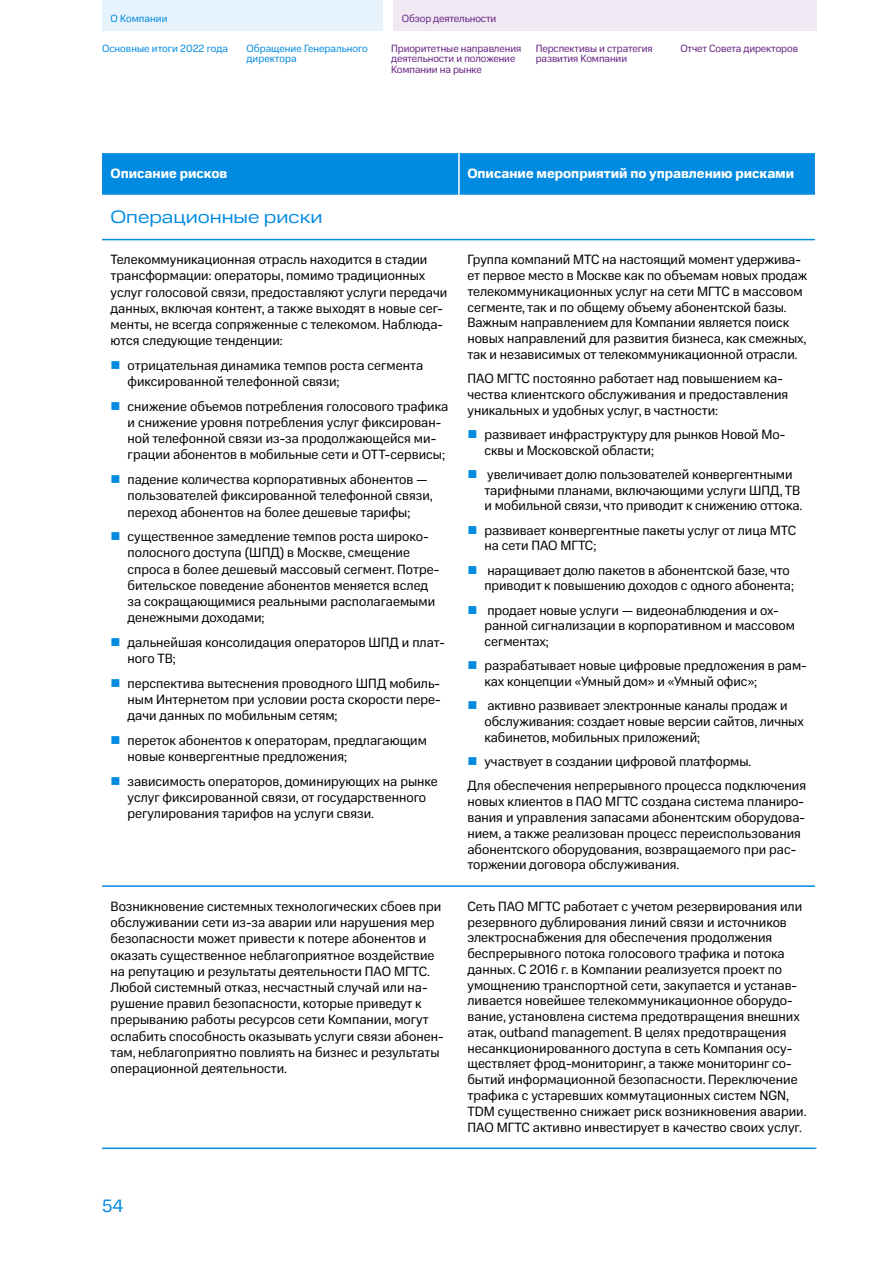
<style>
.page{position:relative;width:893px;height:1263px;background:#fff}
.page>*{position:absolute;margin:0;border:0;box-sizing:border-box;transform-origin:0 0}
.t1{font:18px "MTS Wide";color:#008ae0}
.t2{font:18px "MTS Compact";color:#008ae0}
.t3{font:13.5px/15.8px "MTS Compact";color:#000}
.t4{font:700 13.5px "MTS Compact";color:#fff}
.t5{font:10.5px/10.5px "MTS Compact";letter-spacing:-.01em;color:#652282}
.t6{font:10.5px/10.5px "MTS Compact";color:#008ae0}
</style>
<div class="page">
<div style="left:102px;top:153px;width:713px;height:42px;background:#008ae0"></div>
<hr style="left:458px;top:153px;width:2px;height:42px;background:#fff">
<hr style="left:102px;top:239px;width:357px;height:1px;background:#008ae0">
<hr style="left:459px;top:239px;width:356px;height:1px;background:#008ae0">
<hr style="left:102px;top:885px;width:357px;height:2px;background:#008ae0">
<hr style="left:459px;top:885px;width:356px;height:2px;background:#008ae0">
<hr style="left:102px;top:1147px;width:357px;height:2px;background:#008ae0">
<hr style="left:459px;top:1147px;width:357px;height:2px;background:#008ae0">
<div style="left:102px;top:0;width:281px;height:30px;background:#e6f3fc"></div>
<div style="left:393px;top:0;width:423px;height:31px;background:#f0e9f3"></div>
<p class="t6" style="left:111px;top:13px;width:58px">О Компании</p>
<p class="t5" style="left:402px;top:13px;width:96px">Обзор деятельности</p>
<p class="t6" style="left:102px;top:43px;width:127px">Основные итоги 2022 года</p>
<p class="t6" style="left:247px;top:43px;width:123px">Обращение Генерального директора</p>
<p class="t5" style="left:391px;top:43px;width:132px">Приоритетные направления деятельности и положение<br>Компании на рынке</p>
<p class="t5" style="left:536px;top:43px;width:119px">Перспективы и стратегия развития Компании</p>
<p class="t5" style="left:680px;top:43px;width:119px">Отчет Совета директоров</p>
<p class="t4" style="left:111px;top:165px;width:118px">Описание рисков</p>
<p class="t4" style="left:467px;top:165px;width:328px">Описание мероприятий по управлению рисками</p>
<h1 class="t1" style="left:111px;top:206px;width:213px">Операционные риски</h1>
<p class="t3" style="left:111px;top:251px;width:338px;line-height:16.2px">Телекоммуникационная отрасль находится в стадии трансформации: операторы, помимо традиционных услуг голосовой связи, предоставляют услуги передачи данных, включая контент, а также выходят в новые сег&shy;менты, не всегда сопряженные с телекомом. Наблюда&shy;ются следующие тенденции:</p>
<p class="t3" style="left:128px;top:357px;width:297px;line-height:16.2px">отрицательная динамика темпов роста сегмента фиксированной телефонной связи;</p>
<p class="t3" style="left:128px;top:398px;width:322px;line-height:16.2px">снижение объемов потребления голосового трафика и снижение уровня потребления услуг фиксирован&shy;ной телефонной связи из-за продолжающейся ми&shy;грации абонентов в мобильные сети и ОТТ-сервисы;</p>
<p class="t3" style="left:128px;top:471px;width:307px;line-height:16.2px">падение количества корпоративных абонентов — пользователей фиксированной телефонной связи, переход абонентов на более дешевые тарифы;</p>
<p class="t3" style="left:128px;top:529px;width:313px;line-height:16.2px">существенное замедление темпов роста широко&shy;полосного доступа (ШПД) в Москве, смещение спроса в более дешевый массовый сегмент. Потре&shy;бительское поведение абонентов меняется вслед за сокращающимися реальными располагаемыми денежными доходами;</p>
<p class="t3" style="left:128px;top:634px;width:319px;line-height:16.2px">дальнейшая консолидация операторов ШПД и плат&shy;ного ТВ;</p>
<p class="t3" style="left:128px;top:675px;width:314px;line-height:16.2px;text-align:justify">перспектива вытеснения проводного ШПД мобиль&shy;ным Интернетом при условии роста скорости пере&shy;дачи данных по мобильным сетям;</p>
<p class="t3" style="left:128px;top:732px;width:301px;line-height:16.2px">переток абонентов к операторам, предлагающим новые конвергентные предложения;</p>
<p class="t3" style="left:128px;top:773px;width:312px;line-height:16.2px">зависимость операторов, доминирующих на рынке услуг фиксированной связи, от государственного регулирования тарифов на услуги связи.</p>
<p class="t3" style="left:467px;top:252px;width:341px">Группа компаний МТС на настоящий момент удержива&shy;ет первое место в Москве как по объемам новых продаж телекоммуникационных услуг на сети МГТС в массовом сегменте, так и по общему объему абонентской базы.<br>Важным направлением для Компании является поиск новых направлений для развития бизнеса, как смежных, так и независимых от телекоммуникационной отрасли.</p>
<p class="t3" style="left:467px;top:371px;width:322px">ПАО МГТС постоянно работает над повышением ка&shy;чества клиентского обслуживания и предоставления уникальных и удобных услуг, в частности:</p>
<p class="t3" style="left:484px;top:426px;width:302px">развивает инфраструктуру для рынков Новой Мо&shy;сквы и Московской области;</p>
<p class="t3" style="left:484px;top:466px;width:319px">увеличивает долю пользователей конвергентными тарифными планами, включающими услуги ШПД, ТВ и мобильной связи, что приводит к снижению оттока.</p>
<p class="t3" style="left:484px;top:522px;width:313px">развивает конвергентные пакеты услуг от лица МТС на сети ПАО МГТС;</p>
<p class="t3" style="left:484px;top:562px;width:311px">наращивает долю пакетов в абонентской базе, что приводит к повышению доходов с одного абонента;</p>
<p class="t3" style="left:484px;top:602px;width:312px">продает новые услуги — видеонаблюдения и ох&shy;ранной сигнализации в корпоративном и массовом сегментах;</p>
<p class="t3" style="left:484px;top:658px;width:324px">разрабатывает новые цифровые предложения в рам&shy;ках концепции «Умный дом» и «Умный офис»;</p>
<p class="t3" style="left:484px;top:698px;width:321px">активно развивает электронные каналы продаж и обслуживания: создает новые версии сайтов, личных кабинетов, мобильных приложений;</p>
<p class="t3" style="left:467px;top:749px;width:340px;line-height:24.3px;text-indent:17px">участвует в создании цифровой платформы.<br>Для обеспечения непрерывного процесса подключения</p>
<p class="t3" style="left:467px;top:794px;width:339px">новых клиентов в ПАО МГТС создана система планиро&shy;вания и управления запасами абонентским оборудова&shy;нием, а также реализован процесс переиспользования абонентского оборудования, возвращаемого при рас&shy;торжении договора обслуживания.</p>
<p class="t3" style="left:111px;top:898px;width:334px;line-height:16.2px">Возникновение системных технологических сбоев при обслуживании сети из-за аварии или нарушения мер безопасности может привести к потере абонентов и оказать существенное неблагоприятное воздействие на репутацию и результаты деятельности ПАО МГТС.<br>Любой системный отказ, несчастный случай или на&shy;рушение правил безопасности, которые приведут к прерыванию работы ресурсов сети Компании, могут ослабить способность оказывать услуги связи абонен&shy;там, неблагоприятно повлиять на бизнес и результаты операционной деятельности.</p>
<p class="t3" style="left:467px;top:898px;width:341px">Сеть ПАО МГТС работает с учетом резервирования или резервного дублирования линий связи и источников электроснабжения для обеспечения продолжения беспрерывного потока голосового трафика и потока данных. С 2016 г. в Компании реализуется проект по умощнению транспортной сети, закупается и устанав&shy;ливается новейшее телекоммуникационное оборудо&shy;вание, установлена система предотвращения внешних атак, outband management. В целях предотвращения несанкционированного доступа в сеть Компания осу&shy;ществляет фрод-мониторинг, а также мониторинг со&shy;бытий информационной безопасности. Переключение трафика с устаревших коммутационных систем NGN, TDM существенно снижает риск возникновения аварии.<br>ПАО МГТС активно инвестирует в качество своих услуг.</p>
<h1 class="t2" style="left:102px;top:1196px;width:23px">54</h1>
</div>
